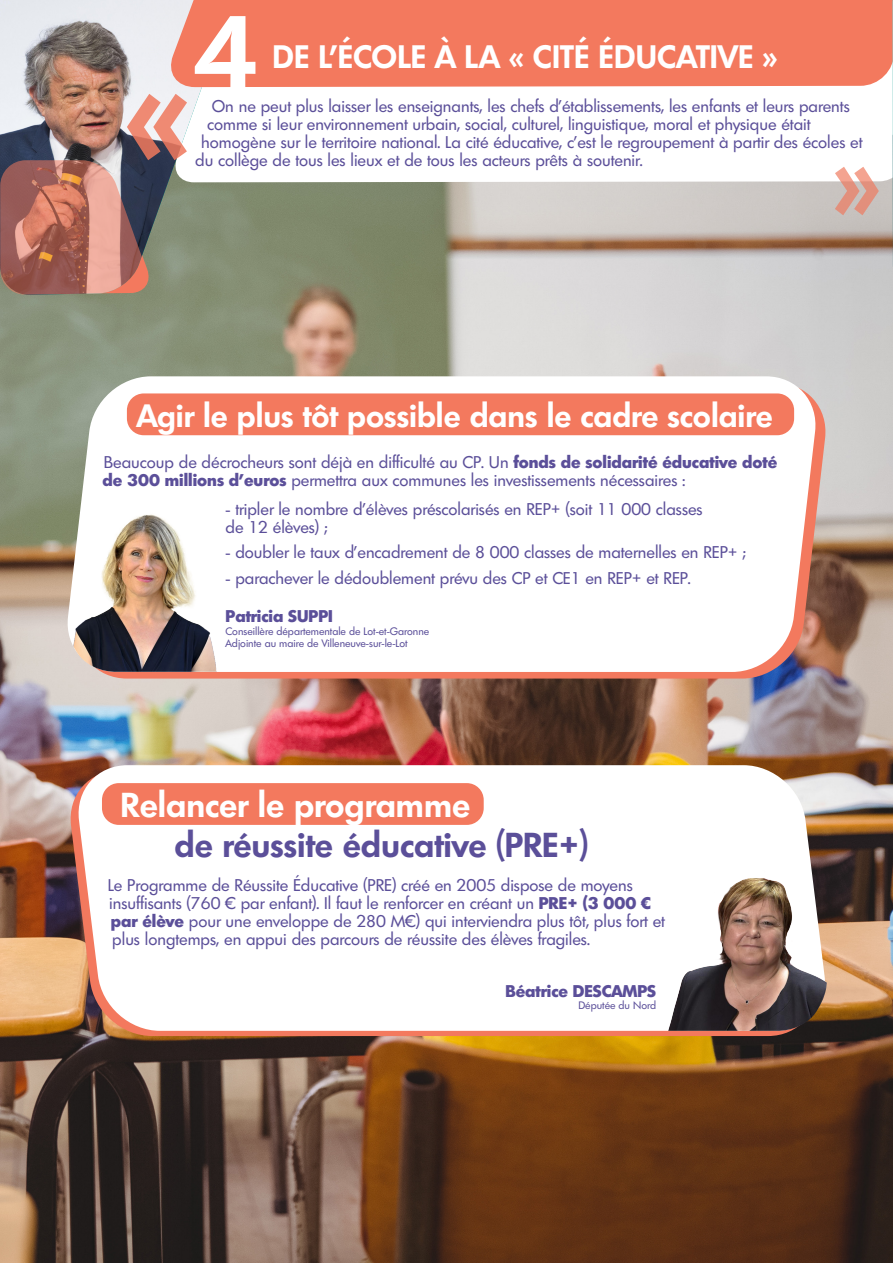
<style>
.page{position:relative;width:893px;height:1263px;background:#fff}
.page>*{position:absolute;margin:0;border:0;box-sizing:border-box;transform-origin:0 0}
.t1{font:600 105px "Limerick";color:#fff}
.t2{font:600 33.6px "Limerick";color:#5b4f99}
.t3{font:600 33.6px "Limerick";color:#fff}
.t4{font:600 31.5px "Limerick";letter-spacing:.005em;color:#fff}
.t5{font:600 31.35px "Limerick";color:#fff}
.t6{font:16.5px/18px "Limerick";color:#5b4f99}
.t7{font:800 16.5px "Limerick";color:#5b4f99}
.t8{font:10.5px "Limerick";color:#5b4f99}
.s1{font-weight:800}
</style>
<div class="page">
<img style="left:0;top:182px;width:893px;height:1081px">
<img style="left:0;top:0;width:227px;height:295px">
<div style="left:167px;top:0;width:725px;height:87px;background:#f3795e"></div>
<svg style="left:72px;top:383px;width:759px;height:295px;background:#cf8474"></svg>
<svg style="left:62px;top:376px;width:759px;height:296px"></svg>
<div style="left:127px;top:393px;width:667px;height:42px;background:#f3795e;border-radius:17px"></div>
<img style="left:65px;top:511px;width:161px;height:161px">
<svg style="left:65px;top:770px;width:757px;height:266px;background:#c4725b"></svg>
<svg style="left:73px;top:765px;width:757px;height:266px"></svg>
<div style="left:102px;top:783px;width:382px;height:42px;background:#f3795e;border-radius:17px"></div>
<img style="left:668px;top:870px;width:161px;height:161px">
<svg style="left:0;top:94px;width:187px;height:201px;background:#a47c74"></svg>
<svg style="left:835px;top:167px;width:44px;height:48px;background:#e0b4a9"></svg>
<svg style="left:892px;top:267px;width:1px;height:28px"></svg>
<img style="left:892px;top:0;width:1px;height:267px">
<p class="t1" style="left:193px;top:-14px;width:67px">4</p>
<p class="t6" style="left:212px;top:97px;width:639px">On ne peut plus laisser les enseignants, les chefs d’établissements, les enfants et leurs parents</p>
<p class="t6" style="left:207px;top:115px;width:605px">comme si leur environnement urbain, social, culturel, linguistique, moral et physique était</p>
<p class="t6" style="left:201px;top:133px;width:663px">homogène sur le territoire national. La cité éducative, c’est le regroupement à partir des écoles et</p>
<p class="t6" style="left:195px;top:151px;width:449px">du collège de tous les lieux et de tous les acteurs prêts à soutenir.</p>
<p class="t4" style="left:272px;top:36px;width:507px">DE L’ÉCOLE À LA « CITÉ ÉDUCATIVE »</p>
<p class="t5" style="left:137px;top:395px;width:637px">Agir le plus tôt possible dans le cadre scolaire</p>
<p class="t6" style="left:102px;top:453px;width:676px">Beaucoup de décrocheurs sont déjà en difficulté au CP. Un <span class="s1">fonds de solidarité éducative doté de 300 millions d’euros</span> permettra aux communes les investissements nécessaires :</p>
<p class="t6" style="left:226px;top:500px;width:479px">- tripler le nombre d’élèves préscolarisés en REP+ (soit 11 000 classes</p>
<p class="t6" style="left:226px;top:518px;width:103px">de 12 élèves) ;</p>
<p class="t6" style="left:226px;top:543px;width:522px">- doubler le taux d’encadrement de 8 000 classes de maternelles en REP+ ;</p>
<p class="t6" style="left:226px;top:569px;width:467px">- parachever le dédoublement prévu des CP et CE1 en REP+ et REP.</p>
<p class="t7" style="left:226px;top:605px;width:109px">Patricia SUPPI</p>
<p class="t8" style="left:226px;top:624px;width:205px">Conseillère départementale de Lot-et-Garonne</p>
<p class="t8" style="left:226px;top:637px;width:183px">Adjointe au maire de Villeneuve-sur-le-Lot</p>
<p class="t3" style="left:121px;top:783px;width:351px">Relancer le programme</p>
<p class="t2" style="left:175px;top:823px;width:415px">de réussite éducative (PRE+)</p>
<p class="t6" style="left:108px;top:876px;width:559px">Le Programme de Réussite Éducative (PRE) créé en 2005 dispose de moyens insuffisants (760 € par enfant). Il faut le renforcer en créant un <span class="s1">PRE+ (3 000 € par élève</span> pour une enveloppe de 280 M€) qui interviendra plus tôt, plus fort et plus longtemps, en appui des parcours de réussite des élèves fragiles.</p>
<p class="t7" style="left:505px;top:980px;width:152px">Béatrice DESCAMPS</p>
<p class="t8" style="left:578px;top:999px;width:79px">Députée du Nord</p>
</div>
